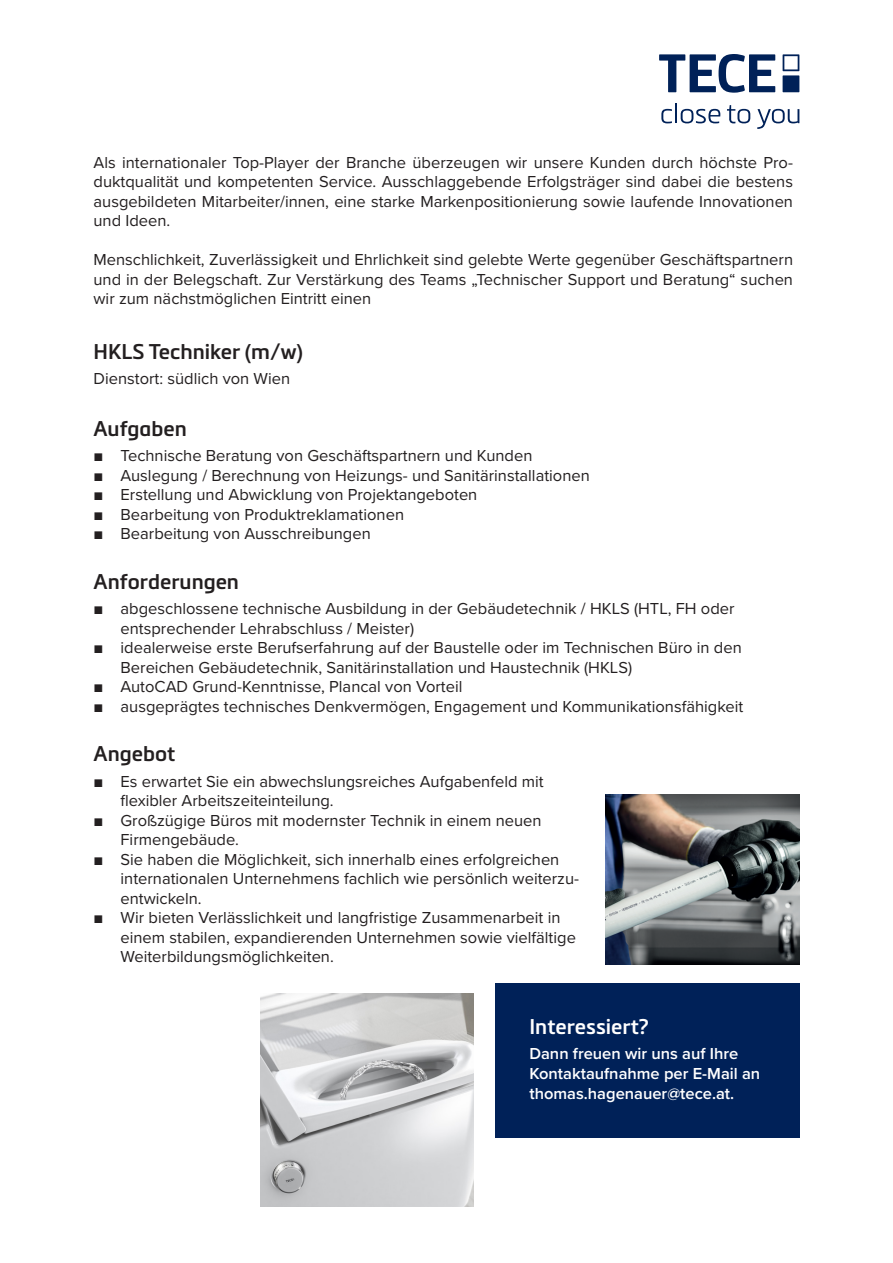
<style>
.page{position:relative;width:893px;height:1263px;background:#fff}
.page>*{position:absolute;margin:0;border:0;box-sizing:border-box;transform-origin:0 0}
.t1{font:600 21px "Metronic Pro";color:#231f20}
.t2{font:600 21px "Metronic Pro";color:#fff}
.t3{font:16.5px/19.5px "Proxima Nova";color:#231f20}
.t4{font:600 16.5px/19.8px "Proxima Nova";color:#fff}
.s1{font-family:"Arial"}
</style>
<div class="page">
<div style="left:495px;top:984px;width:304px;height:154px;background:#002158"></div>
<div style="left:783px;top:75px;width:16px;height:17px;background:#002158"></div>
<svg style="left:783px;top:54px;width:16px;height:17px"></svg>
<svg style="left:659px;top:54px;width:116px;height:39px"></svg>
<svg style="left:661px;top:104px;width:59px;height:19px"></svg>
<svg style="left:727px;top:105px;width:23px;height:18px"></svg>
<svg style="left:757px;top:109px;width:42px;height:20px"></svg>
<img style="left:260px;top:993px;width:213px;height:213px">
<img style="left:606px;top:794px;width:193px;height:171px">
<p class="t3" style="left:94px;top:152px;width:701px;text-align:justify">Als internationaler Top-Player der Branche überzeugen wir unsere Kunden durch höchste Pro&shy;duktqualität und kompetenten Service. Ausschlaggebende Erfolgsträger sind dabei die bestens ausgebildeten Mitarbeiter/innen, eine starke Markenpositionierung sowie laufende Innovationen und Ideen.</p>
<p class="t3" style="left:94px;top:249px;width:701px;text-align:justify">Menschlichkeit, Zuverlässigkeit und Ehrlichkeit sind gelebte Werte gegenüber Geschäftspartnern und in der Belegschaft. Zur Verstärkung des Teams „Technischer Support und Beratung“ suchen wir zum nächstmöglichen Eintritt einen</p>
<p class="t1" style="left:94px;top:338px;width:211px">HKLS Techniker (m/w)</p>
<p class="t3" style="left:94px;top:368px;width:198px">Dienstort: südlich von Wien</p>
<p class="t1" style="left:94px;top:415px;width:95px">Aufgaben</p>
<p class="t3" style="left:94px;top:445px;width:440px"><span class="s1">■</span> Technische Beratung von Geschäftspartnern und Kunden</p>
<p class="t3" style="left:94px;top:465px;width:498px"><span class="s1">■</span> Auslegung / Berechnung von Heizungs- und Sanitärinstallationen</p>
<p class="t3" style="left:94px;top:484px;width:385px"><span class="s1">■</span> Erstellung und Abwicklung von Projektangeboten</p>
<p class="t3" style="left:94px;top:504px;width:312px"><span class="s1">■</span> Bearbeitung von Produktreklamationen</p>
<p class="t3" style="left:94px;top:523px;width:279px"><span class="s1">■</span> Bearbeitung von Ausschreibungen</p>
<p class="t1" style="left:94px;top:568px;width:147px">Anforderungen</p>
<p class="t3" style="left:121px;top:598px;width:615px;text-indent:-27px"><span class="s1">■</span> abgeschlossene technische Ausbildung in der Gebäudetechnik / HKLS (HTL, FH oder entsprechender Lehrabschluss / Meister)</p>
<p class="t3" style="left:121px;top:637px;width:623px;text-indent:-27px"><span class="s1">■</span> idealerweise erste Berufserfahrung auf der Baustelle oder im Technischen Büro in den<br>Bereichen Gebäudetechnik, Sanitärinstallation und Haustechnik (HKLS)</p>
<p class="t3" style="left:94px;top:676px;width:370px"><span class="s1">■</span> AutoCAD Grund-Kenntnisse, Plancal von Vorteil</p>
<p class="t3" style="left:94px;top:696px;width:651px"><span class="s1">■</span> ausgeprägtes technisches Denkvermögen, Engagement und Kommunikationsfähigkeit</p>
<p class="t1" style="left:94px;top:740px;width:83px">Angebot</p>
<p class="t3" style="left:121px;top:771px;width:425px;text-indent:-27px"><span class="s1">■</span> Es erwartet Sie ein abwechslungsreiches Aufgabenfeld mit flexibler Arbeitszeiteinteilung.</p>
<p class="t3" style="left:121px;top:810px;width:423px;text-indent:-27px"><span class="s1">■</span> Großzügige Büros mit modernster Technik in einem neuen<br>Firmengebäude.</p>
<p class="t3" style="left:121px;top:849px;width:460px;text-indent:-27px"><span class="s1">■</span> Sie haben die Möglichkeit, sich innerhalb eines erfolgreichen internationalen Unternehmens fachlich wie persönlich weiterzu&shy;entwickeln.</p>
<p class="t3" style="left:121px;top:907px;width:457px;text-indent:-27px"><span class="s1">■</span> Wir bieten Verlässlichkeit und langfristige Zusammenarbeit in einem stabilen, expandierenden Unternehmen sowie vielfältige<br>Weiterbildungsmöglichkeiten.</p>
<p class="t2" style="left:529px;top:1013px;width:121px">Interessiert?</p>
<p class="t4" style="left:529px;top:1043px;width:232px">Dann freuen wir uns auf Ihre<br>Kontaktaufnahme per E-Mail an thomas.hagenauer@tece.at.</p>
</div>
